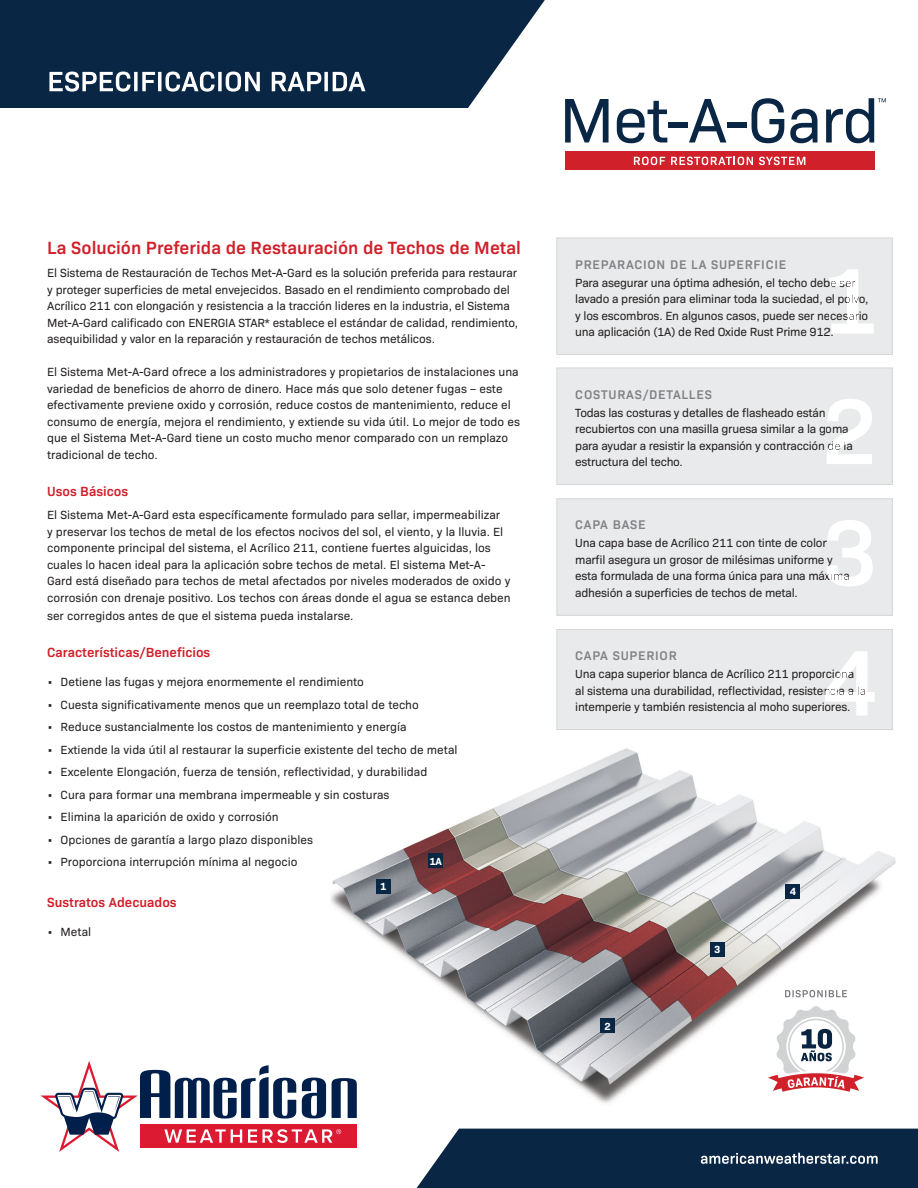
<style>
.page{position:relative;width:918px;height:1188px;background:#fff}
.page>*{position:absolute;margin:0;border:0;box-sizing:border-box;transform-origin:0 0}
.t1{font:600 18px "Bio Sans";color:#d0202a}
.t2{font:600 13.5px "Bio Sans";color:#d0202a}
.t3{font:600 12.75px "Bio Sans";letter-spacing:.06em;color:#808285}
.t4{font:12px/16.5px "Bio Sans";color:#231f20}
.t5{font:12px/16.5px "Bio Sans";letter-spacing:-.02em;color:#231f20}
.t6{font:700 10.5px "Bio Sans";color:#fff}
</style>
<div class="page">
<div style="left:557px;top:368px;width:335px;height:116px;background:#e9eaeb"></div>
<div style="left:556px;top:368px;width:337px;height:117px;border:1px solid #d5d6d8"></div>
<svg style="left:827px;top:399px;width:45px;height:65px"></svg>
<div style="left:556px;top:237px;width:337px;height:118px;background:#e9eaeb"></div>
<img style="left:331px;top:748px;width:565px;height:355px">
<div style="left:557px;top:499px;width:335px;height:116px;background:#e9eaeb"></div>
<div style="left:556px;top:498px;width:337px;height:118px;border:1px solid #d5d6d8"></div>
<svg style="left:827px;top:520px;width:46px;height:66px"></svg>
<div style="left:557px;top:630px;width:335px;height:100px;background:#e9eaeb"></div>
<div style="left:556px;top:629px;width:337px;height:101px;border:1px solid #d5d6d8"></div>
<svg style="left:825px;top:651px;width:50px;height:65px"></svg>
<svg style="left:41px;top:1061px;width:316px;height:91px"></svg>
<svg style="left:417px;top:1129px;width:501px;height:59px;background:#1a3451"></svg>
<div style="left:376px;top:879px;width:15px;height:15px;background:#0a2645"></div>
<div style="left:428px;top:854px;width:15px;height:14px;background:#0a2645"></div>
<div style="left:600px;top:1018px;width:15px;height:16px;background:#0a2645"></div>
<div style="left:710px;top:942px;width:15px;height:15px;background:#0a2645"></div>
<div style="left:785px;top:884px;width:15px;height:15px;background:#0a2645"></div>
<svg style="left:0;top:0;width:545px;height:108px;background:#1d3753"></svg>
<div style="left:565px;top:151px;width:309px;height:19px;background:#d0202a"></div>
<svg style="left:634px;top:157px;width:31px;height:8px"></svg>
<svg style="left:671px;top:157px;width:82px;height:8px"></svg>
<svg style="left:759px;top:157px;width:46px;height:8px"></svg>
<svg style="left:565px;top:99px;width:44px;height:44px"></svg>
<svg style="left:617px;top:101px;width:50px;height:42px"></svg>
<div style="left:669px;top:122px;width:19px;height:6px;background:#0a2645"></div>
<svg style="left:689px;top:99px;width:37px;height:44px"></svg>
<div style="left:727px;top:122px;width:20px;height:6px;background:#0a2645"></div>
<svg style="left:752px;top:98px;width:32px;height:45px"></svg>
<svg style="left:790px;top:109px;width:27px;height:34px"></svg>
<svg style="left:826px;top:98px;width:60px;height:45px"></svg>
<svg style="left:49px;top:72px;width:316px;height:20px"></svg>
<svg style="left:765px;top:1003px;width:102px;height:92px"></svg>
<svg style="left:785px;top:990px;width:62px;height:7px"></svg>
<h1 class="t1" style="left:47px;top:234px;width:475px">La Solución Preferida de Restauración de Techos de Metal</h1>
<p class="t4" style="left:47px;top:264px;width:473px">El Sistema de Restauración de Techos Met-A-Gard es la solución preferida para restaurar y proteger superficies de metal envejecidos. Basado en el rendimiento comprobado del Acrílico 211 con elongación y resistencia a la tracción lideres en la industria, el Sistema Met-A-Gard calificado con ENERGIA STAR* establece el estándar de calidad, rendimiento, asequibilidad y valor en la reparación y restauración de techos metálicos.</p>
<p class="t4" style="left:47px;top:363px;width:474px">El Sistema Met-A-Gard ofrece a los administradores y propietarios de instalaciones una variedad de beneficios de ahorro de dinero. Hace más que solo detener fugas – este efectivamente previene oxido y corrosión, reduce costos de mantenimiento, reduce el consumo de energía, mejora el rendimiento, y extiende su vida útil. Lo mejor de todo es que el Sistema Met-A-Gard tiene un costo mucho menor comparado con un remplazo tradicional de techo.</p>
<p class="t2" style="left:47px;top:481px;width:83px">Usos Básicos</p>
<p class="t4" style="left:47px;top:506px;width:465px">El Sistema Met-A-Gard esta específicamente formulado para sellar, impermeabilizar<br>y preservar los techos de metal de los efectos nocivos del sol, el viento, y la lluvia. El componente principal del sistema, el Acrílico 211, contiene fuertes alguicidas, los cuales lo hacen ideal para la aplicación sobre techos de metal. El sistema Met-A-Gard está diseñado para techos de metal afectados por niveles moderados de oxido y corrosión con drenaje positivo. Los techos con áreas donde el agua se estanca deben</p>
<p class="t4" style="left:47px;top:607px;width:308px">ser corregidos antes de que el sistema pueda instalarse.</p>
<p class="t2" style="left:47px;top:642px;width:165px">Características/Beneficios</p>
<p class="t4" style="left:47px;top:673px;width:318px">• Detiene las fugas y mejora enormemente el rendimiento</p>
<p class="t4" style="left:47px;top:696px;width:373px">• Cuesta significativamente menos que un reemplazo total de techo</p>
<p class="t4" style="left:47px;top:718px;width:361px">• Reduce sustancialmente los costos de mantenimiento y energía</p>
<p class="t4" style="left:47px;top:741px;width:412px">• Extiende la vida útil al restaurar la superficie existente del techo de metal</p>
<p class="t4" style="left:47px;top:763px;width:382px">• Excelente Elongación, fuerza de tensión, reflectividad, y durabilidad</p>
<p class="t4" style="left:47px;top:786px;width:344px">• Cura para formar una membrana impermeable y sin costuras</p>
<p class="t4" style="left:47px;top:808px;width:233px">• Elimina la aparición de oxido y corrosión</p>
<p class="t4" style="left:47px;top:831px;width:267px">• Opciones de garantía a largo plazo disponibles</p>
<p class="t4" style="left:47px;top:853px;width:252px">• Proporciona interrupción mínima al negocio</p>
<p class="t2" style="left:47px;top:892px;width:131px">Sustratos Adecuados</p>
<p class="t4" style="left:47px;top:923px;width:46px">• Metal</p>
<p class="t6" style="left:429px;top:853px;width:14px">1A</p>
<p class="t6" style="left:380px;top:878px;width:8px">1</p>
<p class="t3" style="left:575px;top:255px;width:212px">PREPARACION DE LA SUPERFICIE</p>
<p class="t5" style="left:575px;top:273px;width:295px">Para asegurar una óptima adhesión, el techo debe ser lavado a presión para eliminar toda la suciedad, el polvo, y los escombros. En algunos casos, puede ser necesario una aplicación (1A) de Red Oxide Rust Prime 912.</p>
<p class="t3" style="left:575px;top:385px;width:138px">COSTURAS/DETALLES</p>
<p class="t5" style="left:575px;top:403px;width:279px">Todas las costuras y detalles de flasheado están recubiertos con una masilla gruesa similar a la goma para ayudar a resistir la expansión y contracción de la estructura del techo.</p>
<p class="t3" style="left:575px;top:515px;width:72px">CAPA BASE</p>
<p class="t5" style="left:575px;top:534px;width:276px">Una capa base de Acrílico 211 con tinte de color marfil asegura un grosor de milésimas uniforme y esta formulada de una forma única para una máxima adhesión a superficies de techos de metal.</p>
<p class="t3" style="left:575px;top:646px;width:103px">CAPA SUPERIOR</p>
<p class="t5" style="left:575px;top:665px;width:292px">Una capa superior blanca de Acrílico 211 proporciona al sistema una durabilidad, reflectividad, resistencia a la intemperie y también resistencia al moho superiores.</p>
<p class="t6" style="left:604px;top:1018px;width:8px">2</p>
<p class="t6" style="left:714px;top:941px;width:8px">3</p>
<p class="t6" style="left:790px;top:883px;width:8px">4</p>
</div>
